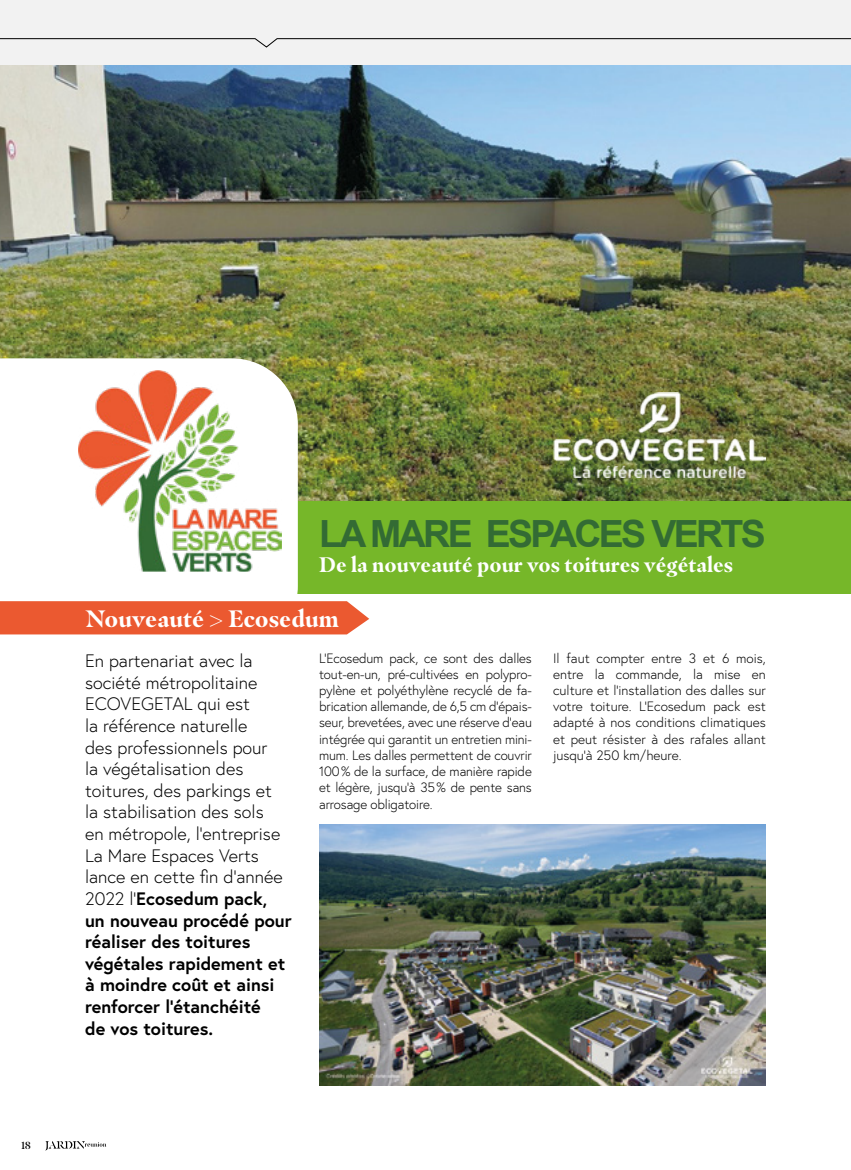
<style>
.page{position:relative;width:851px;height:1170px;background:#fff}
.page>*{position:absolute;margin:0;border:0;box-sizing:border-box;transform-origin:0 0}
.t1{font:700 37.5px "Arial";letter-spacing:-.07em;color:#336b34}
.t2{font:700 23.7px "Masqualero";color:#fff}
.t3{font:700 21px "Masqualero";color:#fff}
.t4{font:300 18px/21.6px "Europa";color:#000}
.t5{font:300 13.5px/16.2px "Europa";letter-spacing:-.01em;color:#000;text-align:justify}
.t6{font:10.5px "Masqualero Stencil";color:#000}
.s1{font-weight:700}
</style>
<div class="page">
<div style="left:0;top:0;width:850px;height:66px;background:#f2f2f2"></div>
<svg style="left:0;top:38px;width:850px;height:10px"></svg>
<img style="left:319px;top:824px;width:446px;height:261px">
<img style="left:0;top:66px;width:850px;height:434px">
<svg style="left:45px;top:1141px;width:61px;height:9px"></svg>
<div style="left:269px;top:500px;width:581px;height:93px;background:#76b729"></div>
<svg style="left:0;top:358px;width:298px;height:277px"></svg>
<img style="left:78px;top:370px;width:204px;height:201px">
<img style="left:553px;top:392px;width:212px;height:85px">
<div style="left:0;top:601px;width:369px;height:33px;background:#eb5930"></div>
<p class="t6" style="left:21px;top:1138px;width:11px">18</p>
<p class="t1" style="left:319px;top:509px;width:448px">LA MARE ESPACES VERTS</p>
<p class="t3" style="left:319px;top:552px;width:415px">De la nouveauté pour vos toitures végétales</p>
<p class="t2" style="left:86px;top:604px;width:254px">Nouveauté &gt; Ecosedum</p>
<p class="t4" style="left:85px;top:649px;width:208px">En partenariat avec la société métropolitaine<br>ECOVEGETAL qui est<br>la référence naturelle<br>des professionnels pour<br>la végétalisation des toitures, des parkings et<br>la stabilisation des sols<br>en métropole, l’entreprise<br>La Mare Espaces Verts lance en cette fin d’année<br>2022 l’<span class="s1">Ecosedum pack,<br>un nouveau procédé pour réaliser des toitures végétales rapidement et à moindre coût et ainsi renforcer l’étanchéité<br>de vos toitures.</span></p>
<p class="t5" style="left:319px;top:649px;width:214px">L’Ecosedum pack, ce sont des dalles tout-en-un, pré-cultivées en polypro&shy;pylène et polyéthylène recyclé de fa&shy;brication allemande, de 6,5 cm d’épais&shy;seur, brevetées, avec une réserve d’eau intégrée qui garantit un entretien mini&shy;mum. Les dalles permettent de couvrir 100% de la surface, de manière rapide et légère, jusqu’à 35% de pente sans arrosage obligatoire.</p>
<p class="t5" style="left:553px;top:649px;width:214px">Il faut compter entre 3 et 6 mois, entre la commande, la mise en culture et l’installation des dalles sur votre toiture. L’Ecosedum pack est adapté à nos conditions climatiques et peut résister à des rafales allant jusqu’à 250 km/heure.</p>
</div>
